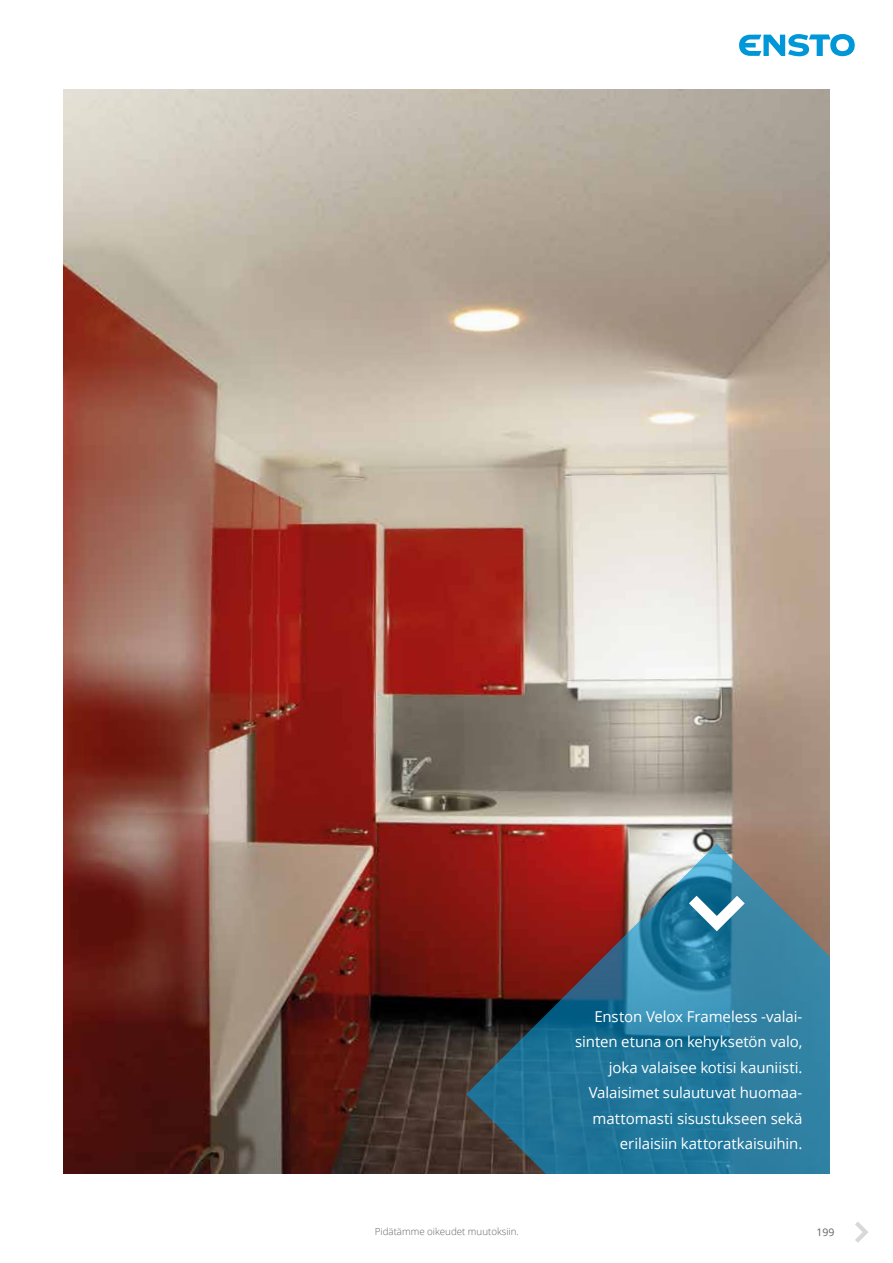
<style>
.page{position:relative;width:893px;height:1263px;background:#fff}
.page>*{position:absolute;margin:0;border:0;box-sizing:border-box;transform-origin:0 0}
.t1{font:15px/25.5px "Open Sans";letter-spacing:-.005em;color:#fff;text-align:right}
.t2{font:10.5px "Open Sans";color:#646363}
.t3{font:300 9.75px "Open Sans";color:#646363}
</style>
<div class="page">
<svg style="left:739px;top:34px;width:116px;height:22px"></svg>
<svg style="left:855px;top:1222px;width:13px;height:21px"></svg>
<img style="left:64px;top:89px;width:765px;height:1085px">
<svg style="left:466px;top:844px;width:363px;height:330px;background:#49657a"></svg>
<svg style="left:689px;top:896px;width:56px;height:35px"></svg>
<p class="t1" style="left:575px;top:1003px;width:229px">Enston Velox Frameless -valai&shy;sinten etuna on kehyksetön valo, joka valaisee kotisi kauniisti.<br>Valaisimet sulautuvat huomaa&shy;mattomasti sisustukseen sekä erilaisiin kattoratkaisuihin.</p>
<p class="t3" style="left:375px;top:1225px;width:145px">Pidätämme oikeudet muutoksiin.</p>
<p class="t2" style="left:816px;top:1225px;width:20px">199</p>
</div>
